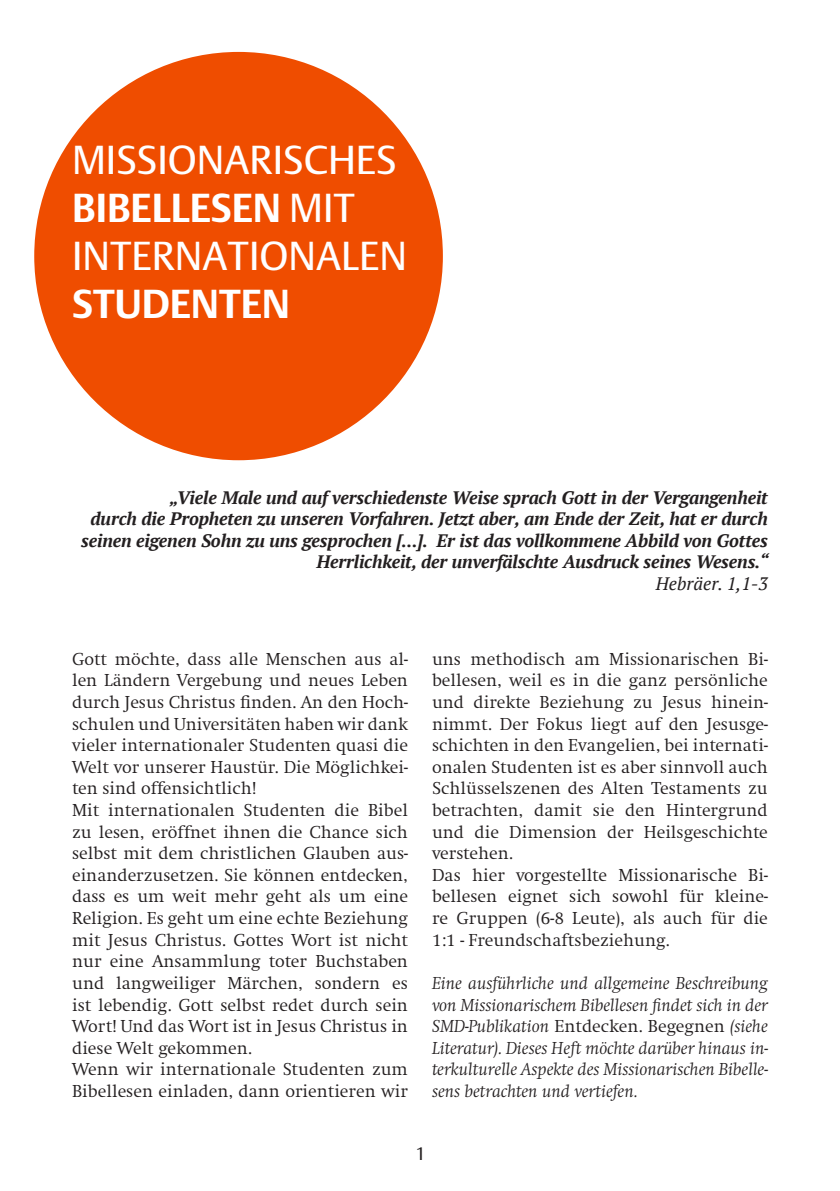
<style>
.page{position:relative;width:840px;height:1191px;background:#fff}
.page>*{position:absolute;margin:0;border:0;box-sizing:border-box;transform-origin:0 0}
.t1{font:40px/48px "DTL Argo ST";color:#fff}
.t2{font:700 40px "DTL Argo ST";color:#fff}
.t3{font:300 18px/21.6px "Swift EF";color:#231f20;text-align:justify}
.t4{font:italic 700 18px/21.6px "PT Serif";letter-spacing:-.01em;color:#231f20;text-align:right}
.t5{font:italic 300 18px/21.6px "Swift EF";color:#231f20;text-align:justify}
.t6{font:italic 18px "PT Serif";color:#231f20}
.t7{font:18px "Vesta Pro";color:#231f20}
.s1{font-weight:400}
.s2{font-weight:700}
.s3{font-style:normal}
</style>
<div class="page">
<div style="left:34px;top:52px;width:408px;height:408px;background:#ef4d00;border-radius:50%"></div>
<p class="t1" style="left:72px;top:135px;width:326px">MISSIONARISCHES</p>
<p class="t2" style="left:72px;top:184px;width:284px">BIBELLESEN <span class="s1">MIT</span></p>
<p class="t1" style="left:72px;top:231px;width:336px">INTERNATIONALEN<br><span class="s2">STUDENTEN</span></p>
<p class="t4" style="left:169px;top:486px;width:599px">„Viele Male und auf verschiedenste Weise sprach Gott in der Vergangenheit</p>
<p class="t4" style="left:81px;top:508px;width:688px">durch die Propheten zu unseren Vorfahren. Jetzt aber, am Ende der Zeit, hat er durch seinen eigenen Sohn zu uns gesprochen [...]. Er ist das vollkommene Abbild von Gottes<br>Herrlichkeit, der unverfälschte Ausdruck seines Wesens.“</p>
<p class="t6" style="left:655px;top:572px;width:113px">Hebräer. 1,1-3</p>
<p class="t3" style="left:72px;top:648px;width:337px">Gott möchte, dass alle Menschen aus al&shy;len Ländern Vergebung und neues Leben durch Jesus Christus finden. An den Hoch&shy;schulen und Universitäten haben wir dank vieler internationaler Studenten quasi die Welt vor unserer Haustür. Die Möglichkei&shy;ten sind offensichtlich!</p>
<p class="t3" style="left:72px;top:799px;width:337px">Mit internationalen Studenten die Bibel zu lesen, eröffnet ihnen die Chance sich selbst mit dem christlichen Glauben aus&shy;einanderzusetzen. Sie können entdecken, dass es um weit mehr geht als um eine Religion. Es geht um eine echte Beziehung mit Jesus Christus. Gottes Wort ist nicht nur eine Ansammlung toter Buchstaben und langweiliger Märchen, sondern es ist lebendig. Gott selbst redet durch sein Wort! Und das Wort ist in Jesus Christus in diese Welt gekommen.</p>
<p class="t3" style="left:72px;top:1059px;width:337px">Wenn wir internationale Studenten zum<br>Bibellesen einladen, dann orientieren wir</p>
<p class="t3" style="left:432px;top:648px;width:337px">uns methodisch am Missionarischen Bi&shy;bellesen, weil es in die ganz persönliche und direkte Beziehung zu Jesus hinein&shy;nimmt. Der Fokus liegt auf den Jesusge&shy;schichten in den Evangelien, bei internati&shy;onalen Studenten ist es aber sinnvoll auch Schlüsselszenen des Alten Testaments zu betrachten, damit sie den Hintergrund und die Dimension der Heilsgeschichte verstehen.</p>
<p class="t3" style="left:432px;top:864px;width:337px">Das hier vorgestellte Missionarische Bi&shy;bellesen eignet sich sowohl für kleine&shy;re Gruppen (6-8 Leute), als auch für die 1:1 - Freundschaftsbeziehung.</p>
<p class="t5" style="left:432px;top:972px;width:337px">Eine ausführliche und allgemeine Beschreibung von Missionarischem Bibellesen findet sich in der SMD-Publikation <span class="s3">Entdecken. Begegnen</span> (siehe Literatur). Dieses Heft möchte darüber hinaus in&shy;terkulturelle Aspekte des Missionarischen Bibelle&shy;sens betrachten und vertiefen.</p>
<p class="t7" style="left:415px;top:1142px;width:12px">1</p>
</div>
